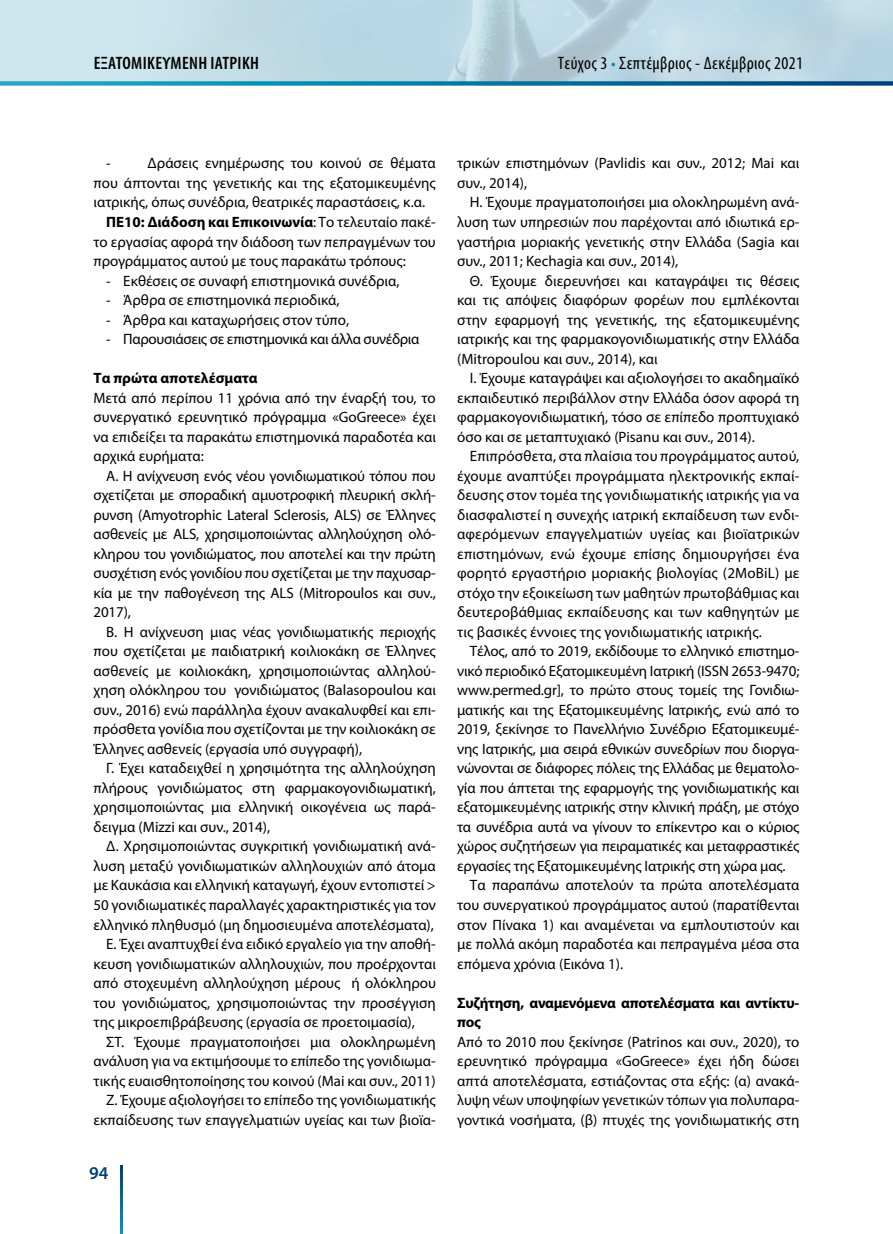
<style>
.page{position:relative;width:893px;height:1234px;background:#fff}
.page>*{position:absolute;margin:0;border:0;box-sizing:border-box;transform-origin:0 0}
.t1{font:condensed 18px "Myriad Pro";letter-spacing:.02em;color:#000}
.t2{font:600 condensed 18px "Myriad Pro";letter-spacing:.02em;color:#000}
.t3{font:600 18px "Myriad Pro";color:#003f75}
.t4{font:15px/19.5px "Myriad Pro";color:#000;text-align:justify}
.t5{font:700 15px/19.5px "Myriad Pro";letter-spacing:-.015em;color:#000}
.t6{font:15px "Myriad Pro";letter-spacing:-.02em;color:#000}
.t7{font:15px "Calibri";color:#000}
.s1{color:#fff}
.s2{font-weight:400}
.s3{font-family:"Calibri"}
</style>
<div class="page">
<svg style="left:0;top:81px;width:893px;height:4px;background:#137fa6"></svg>
<svg style="left:121px;top:1165px;width:2px;height:68px"></svg>
<p class="t2" style="left:94px;top:52px;width:167px">ΕΞΑΤΟΜΙΚΕΥΜΈΝΗ ΙΑΤΡΙΚΉ</p>
<p class="t1" style="left:558px;top:52px;width:247px">Τεύχος 3 <span class="s1">•</span> Σεπτέμβριος - Δεκέμβριος 2021</p>
<p class="t7" style="left:106px;top:153px;width:6px">-</p>
<p class="t4" style="left:148px;top:153px;width:290px">Δράσεις ενημέρωσης του κοινού σε θέματα</p>
<p class="t4" style="left:94px;top:173px;width:344px">που άπτονται της γενετικής και της εξατομικευμένης</p>
<p class="t4" style="left:94px;top:192px;width:333px">ιατρικής, όπως συνέδρια, θεατρικές παραστάσεις, κ.α.</p>
<p class="t5" style="left:106px;top:212px;width:331px">ΠΕ10: Διάδοση και Επικοινωνία<span class="s2">: Το τελευταίο πακέ-</span></p>
<p class="t4" style="left:94px;top:231px;width:344px">το εργασίας αφορά την διάδοση των πεπραγμένων του</p>
<p class="t4" style="left:94px;top:251px;width:314px">προγράμματος αυτού με τους παρακάτω τρόπους:</p>
<p class="t4" style="left:106px;top:270px;width:295px"><span class="s3">-</span> Εκθέσεις σε συναφή επιστημονικά συνέδρια,</p>
<p class="t4" style="left:106px;top:290px;width:235px"><span class="s3">-</span> Άρθρα σε επιστημονικά περιοδικά,</p>
<p class="t4" style="left:106px;top:309px;width:244px"><span class="s3">-</span> Άρθρα και καταχωρήσεις στον τύπο,</p>
<p class="t6" style="left:106px;top:330px;width:315px"><span class="s3">-</span> Παρουσιάσεις σε επιστημονικά και άλλα συνέδρια</p>
<p class="t5" style="left:94px;top:368px;width:165px">Τα πρώτα αποτελέσματα</p>
<p class="t4" style="left:94px;top:387px;width:344px">Μετά από περίπου 11 χρόνια από την έναρξή του, το συνεργατικό ερευνητικό πρόγραμμα «GoGreece» έχει να επιδείξει τα παρακάτω επιστημονικά παραδοτέα και αρχικά ευρήματα:</p>
<p class="t4" style="left:94px;top:465px;width:344px;text-indent:13px">Α. Η ανίχνευση ενός νέου γονιδιωματικού τόπου που σχετίζεται με σποραδική αμυοτροφική πλευρική σκλή&shy;ρυνση (Amyotrophic Lateral Sclerosis, ALS) σε Έλληνες ασθενείς με ALS, χρησιμοποιώντας αλληλούχηση ολό&shy;κληρου του γονιδιώματος, που αποτελεί και την πρώτη συσχέτιση ενός γονιδίου που σχετίζεται με την παχυσαρ&shy;κία με την παθογένεση της ALS (Mitropoulos και συν., 2017),</p>
<p class="t4" style="left:94px;top:621px;width:344px;text-indent:13px">Β. Η ανίχνευση μιας νέας γονιδιωματικής περιοχής που σχετίζεται με παιδιατρική κοιλιοκάκη σε Έλληνες ασθενείς με κοιλιοκάκη, χρησιμοποιώντας αλληλού&shy;χηση ολόκληρου του γονιδιώματος (Balasopoulou και συν., 2016) ενώ παράλληλα έχουν ανακαλυφθεί και επι&shy;πρόσθετα γονίδια που σχετίζονται με την κοιλιοκάκη σε Έλληνες ασθενείς (εργασία υπό συγγραφή),</p>
<p class="t4" style="left:94px;top:758px;width:344px;text-indent:13px">Γ. Έχει καταδειχθεί η χρησιμότητα της αλληλούχηση πλήρους γονιδιώματος στη φαρμακογονιδιωματική, χρησιμοποιώντας μια ελληνική οικογένεια ως παρά&shy;δειγμα (Mizzi και συν., 2014),</p>
<p class="t4" style="left:106px;top:836px;width:331px">Δ. Χρησιμοποιώντας συγκριτική γονιδιωματική ανά-</p>
<p class="t4" style="left:94px;top:855px;width:344px">λυση μεταξύ γονιδιωματικών αλληλουχιών από άτομα</p>
<p class="t4" style="left:94px;top:875px;width:344px">με Καυκάσια και ελληνική καταγωγή, έχουν εντοπιστεί &gt;</p>
<p class="t4" style="left:94px;top:894px;width:344px">50 γονιδιωματικές παραλλαγές χαρακτηριστικές για τον</p>
<p class="t4" style="left:94px;top:914px;width:342px">ελληνικό πληθυσμό (μη δημοσιευμένα αποτελέσματα),</p>
<p class="t4" style="left:106px;top:933px;width:331px">Ε. Έχει αναπτυχθεί ένα ειδικό εργαλείο για την αποθή-</p>
<p class="t4" style="left:94px;top:953px;width:344px">κευση γονιδιωματικών αλληλουχιών, που προέρχονται</p>
<p class="t4" style="left:94px;top:972px;width:344px">από στοχευμένη αλληλούχηση μέρους ή ολόκληρου</p>
<p class="t4" style="left:94px;top:992px;width:344px">του γονιδιώματος, χρησιμοποιώντας την προσέγγιση</p>
<p class="t4" style="left:94px;top:1011px;width:323px">της μικροεπιβράβευσης (εργασία σε προετοιμασία),</p>
<p class="t4" style="left:106px;top:1031px;width:331px">ΣΤ. Έχουμε πραγματοποιήσει μια ολοκληρωμένη</p>
<p class="t4" style="left:94px;top:1050px;width:344px">ανάλυση για να εκτιμήσουμε το επίπεδο της γονιδιωμα-</p>
<p class="t4" style="left:94px;top:1070px;width:344px">τικής ευαισθητοποίησης του κοινού (Mai και συν., 2011)</p>
<p class="t4" style="left:106px;top:1089px;width:331px">Ζ. Έχουμε αξιολογήσει το επίπεδο της γονιδιωματικής</p>
<p class="t4" style="left:94px;top:1109px;width:344px">εκπαίδευσης των επαγγελματιών υγείας και των βιοϊα-</p>
<p class="t3" style="left:89px;top:1161px;width:21px">94</p>
<p class="t4" style="left:457px;top:153px;width:344px">τρικών επιστημόνων (Pavlidis και συν., 2012; Mai και συν., 2014),</p>
<p class="t4" style="left:457px;top:192px;width:344px;text-indent:13px">Η. Έχουμε πραγματοποιήσει μια ολοκληρωμένη ανά&shy;λυση των υπηρεσιών που παρέχονται από ιδιωτικά ερ&shy;γαστήρια μοριακής γενετικής στην Ελλάδα (Sagia και συν., 2011; Kechagia και συν., 2014),</p>
<p class="t4" style="left:457px;top:270px;width:344px;text-indent:13px">Θ. Έχουμε διερευνήσει και καταγράψει τις θέσεις και τις απόψεις διαφόρων φορέων που εμπλέκονται στην εφαρμογή της γενετικής, της εξατομικευμένης ιατρικής και της φαρμακογονιδιωματικής στην Ελλάδα (Mitropoulou και συν., 2014), και</p>
<p class="t4" style="left:457px;top:368px;width:344px;text-indent:13px">Ι. Έχουμε καταγράψει και αξιολογήσει το ακαδημαϊκό εκπαιδευτικό περιβάλλον στην Ελλάδα όσον αφορά τη φαρμακογονιδιωματική, τόσο σε επίπεδο προπτυχιακό όσο και σε μεταπτυχιακό (Pisanu και συν., 2014).</p>
<p class="t4" style="left:457px;top:446px;width:344px;text-indent:13px">Επιπρόσθετα, στα πλαίσια του προγράμματος αυτού, έχουμε αναπτύξει προγράμματα ηλεκτρονικής εκπαί&shy;δευσης στον τομέα της γονιδιωματικής ιατρικής για να διασφαλιστεί η συνεχής ιατρική εκπαίδευση των ενδι&shy;αφερόμενων επαγγελματιών υγείας και βιοϊατρικών επιστημόνων, ενώ έχουμε επίσης δημιουργήσει ένα φορητό εργαστήριο μοριακής βιολογίας (2MoBiL) με στόχο την εξοικείωση των μαθητών πρωτοβάθμιας και δευτεροβάθμιας εκπαίδευσης και των καθηγητών με τις βασικές έννοιες της γονιδιωματικής ιατρικής.</p>
<p class="t4" style="left:470px;top:641px;width:331px">Τέλος, από το 2019, εκδίδουμε το ελληνικό επιστημο-</p>
<p class="t4" style="left:457px;top:660px;width:344px">νικό περιοδικό Εξατομικευμένη Ιατρική (ISSN 2653-9470;</p>
<p class="t4" style="left:457px;top:680px;width:344px">www.permed.gr], το πρώτο στους τομείς της Γονιδιω-</p>
<p class="t4" style="left:457px;top:699px;width:344px">ματικής και της Εξατομικευμένης Ιατρικής, ενώ από το</p>
<p class="t4" style="left:457px;top:719px;width:344px">2019, ξεκίνησε το Πανελλήνιο Συνέδριο Εξατομικευμέ-</p>
<p class="t4" style="left:457px;top:738px;width:344px">νης Ιατρικής, μια σειρά εθνικών συνεδρίων που διοργα-</p>
<p class="t4" style="left:457px;top:758px;width:344px">νώνονται σε διάφορες πόλεις της Ελλάδας με θεματολο-</p>
<p class="t4" style="left:457px;top:777px;width:344px">γία που άπτεται της εφαρμογής της γονιδιωματικής και</p>
<p class="t4" style="left:457px;top:797px;width:344px">εξατομικευμένης ιατρικής στην κλινική πράξη, με στόχο</p>
<p class="t4" style="left:457px;top:816px;width:344px">τα συνέδρια αυτά να γίνουν το επίκεντρο και ο κύριος</p>
<p class="t4" style="left:457px;top:836px;width:344px">χώρος συζητήσεων για πειραματικές και μεταφραστικές</p>
<p class="t4" style="left:457px;top:855px;width:330px">εργασίες της Εξατομικευμένης Ιατρικής στη χώρα μας.</p>
<p class="t4" style="left:470px;top:875px;width:331px">Τα παραπάνω αποτελούν τα πρώτα αποτελέσματα</p>
<p class="t4" style="left:457px;top:894px;width:344px">του συνεργατικού προγράμματος αυτού (παρατίθενται</p>
<p class="t4" style="left:457px;top:914px;width:344px">στον Πίνακα 1) και αναμένεται να εμπλουτιστούν και</p>
<p class="t4" style="left:457px;top:933px;width:344px">με πολλά ακόμη παραδοτέα και πεπραγμένα μέσα στα</p>
<p class="t4" style="left:457px;top:953px;width:167px">επόμενα χρόνια (Εικόνα 1).</p>
<p class="t5" style="left:457px;top:992px;width:344px">Συζήτηση, αναμενόμενα αποτελέσματα και αντίκτυ&shy;πος</p>
<p class="t4" style="left:457px;top:1031px;width:344px">Από το 2010 που ξεκίνησε (Patrinos και συν., 2020), το ερευνητικό πρόγραμμα «GoGreece» έχει ήδη δώσει απτά αποτελέσματα, εστιάζοντας στα εξής: (α) ανακά&shy;λυψη νέων υποψηφίων γενετικών τόπων για πολυπαρα&shy;γοντικά νοσήματα, (β) πτυχές της γονιδιωματικής στη</p>
</div>
